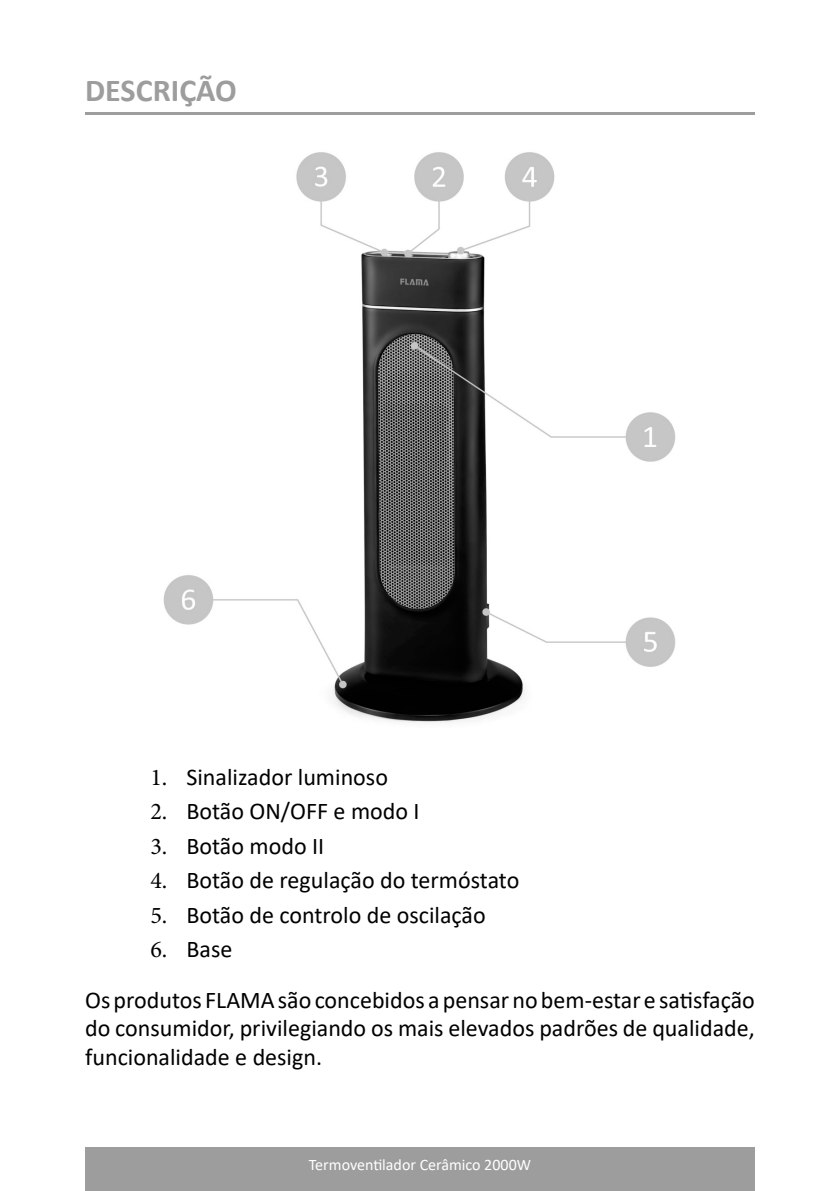
<style>
.page{position:relative;width:840px;height:1191px;background:#fff}
.page>*{position:absolute;margin:0;border:0;box-sizing:border-box;transform-origin:0 0}
.t1{font:700 32px "Calibri";color:#9d9d9d}
.t2{font:24px/28.8px "Calibri";color:#000;text-align:justify}
.t3{font:16px "Calibri";color:#fff}
.s1{font-family:"Minion Pro"}
</style>
<div class="page">
<hr style="left:85px;top:112px;width:669px;height:3px;background:#9d9d9d">
<div style="left:85px;top:1147px;width:669px;height:44px;background:#9d9d9d"></div>
<img style="left:163px;top:152px;width:513px;height:571px">
<p class="t1" style="left:85px;top:67px;width:153px">DESCRIÇÃO</p>
<p class="t2" style="left:150px;top:761px;width:239px"><span class="s1">1.</span> Sinalizador luminoso</p>
<p class="t2" style="left:150px;top:796px;width:270px"><span class="s1">2.</span> Botão ON/OFF e modo I</p>
<p class="t2" style="left:150px;top:830px;width:175px"><span class="s1">3.</span> Botão modo II</p>
<p class="t2" style="left:150px;top:865px;width:370px"><span class="s1">4.</span> Botão de regulação do termóstato</p>
<p class="t2" style="left:150px;top:899px;width:337px"><span class="s1">5.</span> Botão de controlo de oscilação</p>
<p class="t2" style="left:150px;top:934px;width:83px"><span class="s1">6.</span> Base</p>
<p class="t2" style="left:85px;top:984px;width:670px">Os produtos FLAMA são concebidos a pensar no bem-estar e satisfação do consumidor, privilegiando os mais elevados padrões de qualidade, funcionalidade e design.</p>
<p class="t3" style="left:309px;top:1153px;width:223px">Termoventilador Cerâmico 2000W</p>
</div>
